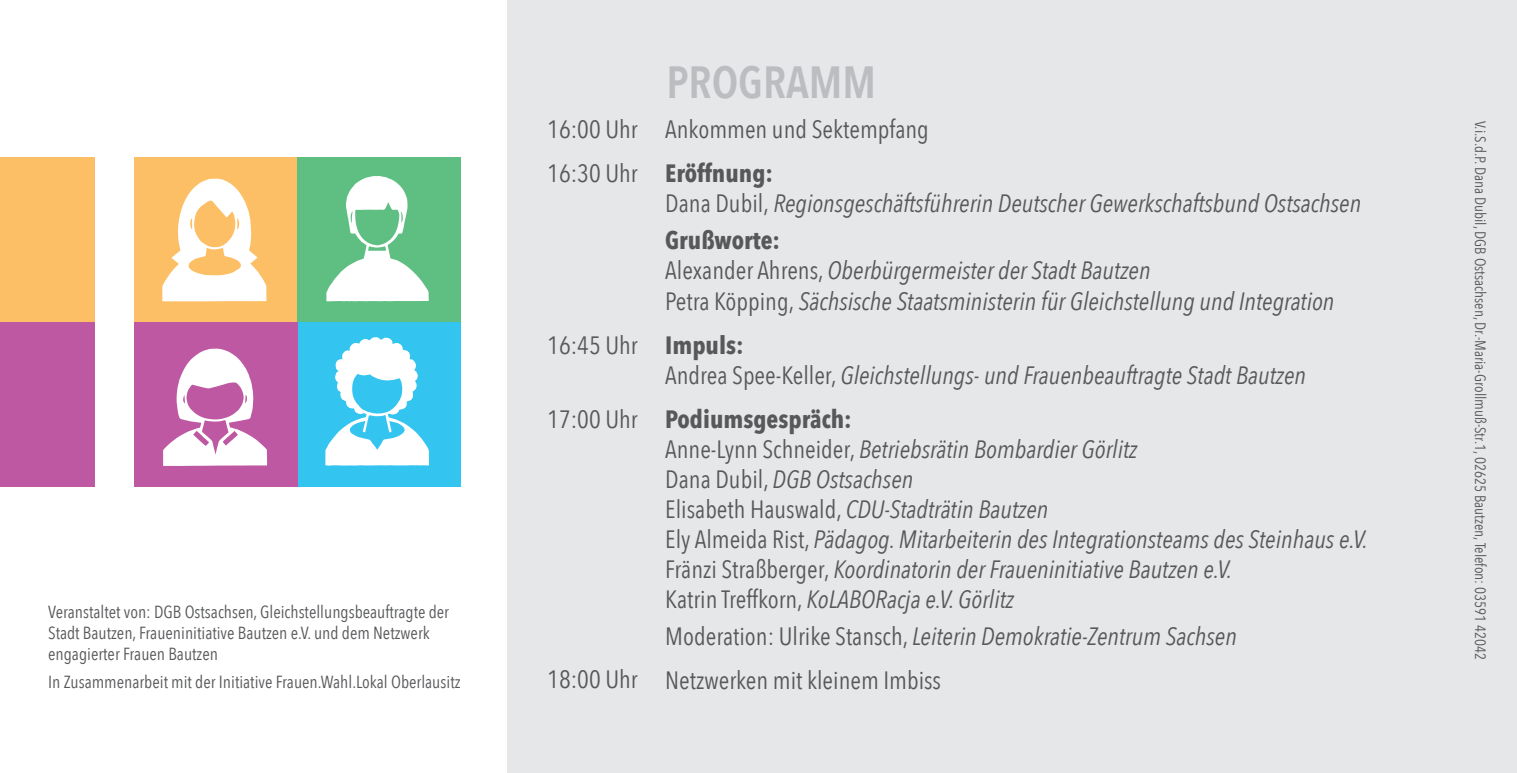
<style>
.page{position:relative;width:1517px;height:773px;background:#fff}
.page>*{position:absolute;margin:0;border:0;box-sizing:border-box;transform-origin:0 0}
.t1{font:600 45px "Avenir Next Condensed";color:#bcbdc0}
.t2{font:italic 25px/30px "Avenir Next Condensed";color:#57585a}
.t3{font:25px/44.2px "Avenir Next Condensed";color:#57585a}
.t4{font:17.5px/21px "Avenir Next Condensed";color:#57585a}
.t5{font:15px "Avenir Next Condensed";color:#57585a}
.s1{font-weight:700;font-style:normal}
.s2{font-style:normal}
.s3{font-style:italic}
</style>
<div class="page">
<div style="left:507px;top:0;width:1010px;height:772px;background:#e6e7e9"></div>
<div style="left:135px;top:157px;width:163px;height:165px;background:#fdbf66"></div>
<div style="left:298px;top:157px;width:163px;height:165px;background:#5fbf83"></div>
<div style="left:298px;top:322px;width:163px;height:164px;background:#33c5f0"></div>
<div style="left:135px;top:322px;width:163px;height:164px;background:#be58a2"></div>
<svg style="left:162px;top:178px;width:104px;height:123px"></svg>
<svg style="left:325px;top:337px;width:104px;height:128px"></svg>
<svg style="left:163px;top:348px;width:104px;height:118px"></svg>
<svg style="left:326px;top:175px;width:103px;height:126px"></svg>
<div style="left:0;top:157px;width:95px;height:165px;background:#fdbf66"></div>
<div style="left:0;top:322px;width:95px;height:164px;background:#be58a2"></div>
<p class="t4" style="left:48px;top:600px;width:402px">Veranstaltet von: DGB Ostsachsen, Gleichstellungsbeauftragte der<br>Stadt Bautzen, Fraueninitiative Bautzen e.V. und dem Netzwerk engagierter Frauen Bautzen</p>
<p class="t4" style="left:48px;top:670px;width:414px">In Zusammenarbeit mit der Initiative Frauen.Wahl.Lokal Oberlausitz</p>
<p class="t3" style="left:547px;top:106px;width:92px">16:00 Uhr<br>16:30 Uhr</p>
<p class="t3" style="left:547px;top:321px;width:92px">16:45 Uhr</p>
<p class="t3" style="left:547px;top:396px;width:92px">17:00 Uhr</p>
<p class="t3" style="left:547px;top:655px;width:92px">18:00 Uhr</p>
<h1 class="t1" style="left:666px;top:43px;width:211px">PROGRAMM</h1>
<p class="t3" style="left:665px;top:106px;width:265px">Ankommen und Sektempfang</p>
<p class="t2" style="left:665px;top:158px;width:697px"><span class="s1">Eröffnung:<br></span><span class="s2">Dana Dubil,</span> Regionsgeschäftsführerin Deutscher Gewerkschaftsbund Ostsachsen</p>
<p class="t2" style="left:665px;top:226px;width:671px"><span class="s1">Grußworte:<br></span><span class="s2">Alexander Ahrens,</span> Oberbürgermeister der Stadt Bautzen<br><span class="s2">Petra Köpping,</span> Sächsische Staatsministerin für Gleichstellung und Integration</p>
<p class="t2" style="left:665px;top:330px;width:642px"><span class="s1">Impuls:<br></span><span class="s2">Andrea Spee-Keller,</span> Gleichstellungs- und Frauenbeauftragte Stadt Bautzen</p>
<p class="t2" style="left:665px;top:404px;width:704px"><span class="s1">Podiumsgespräch:<br></span><span class="s2">Anne-Lynn Schneider,</span> Betriebsrätin Bombardier Görlitz<br><span class="s2">Dana Dubil,</span> DGB Ostsachsen<br><span class="s2">Elisabeth Hauswald,</span> CDU-Stadträtin Bautzen<br><span class="s2">Ely Almeida Rist,</span> Pädagog. Mitarbeiterin des Integrationsteams des Steinhaus e.V.<br><span class="s2">Fränzi Straßberger,</span> Koordinatorin der Fraueninitiative Bautzen e.V.<br><span class="s2">Katrin Treffkorn,</span> KoLABORacja e.V. Görlitz</p>
<p class="t3" style="left:665px;top:613px;width:573px">Moderation: Ulrike Stansch, <span class="s3">Leiterin Demokratie-Zentrum Sachsen<br></span>Netzwerken mit kleinem Imbiss</p>
<p class="t5" style="left:1493px;top:120px;width:541px;rotate:90deg">V.i.S.d.P. Dana Dubil, DGB Ostsachsen, Dr.-Maria-Grollmuß-Str.1, 02625 Bautzen, Telefon: 03591 42042</p>
</div>
